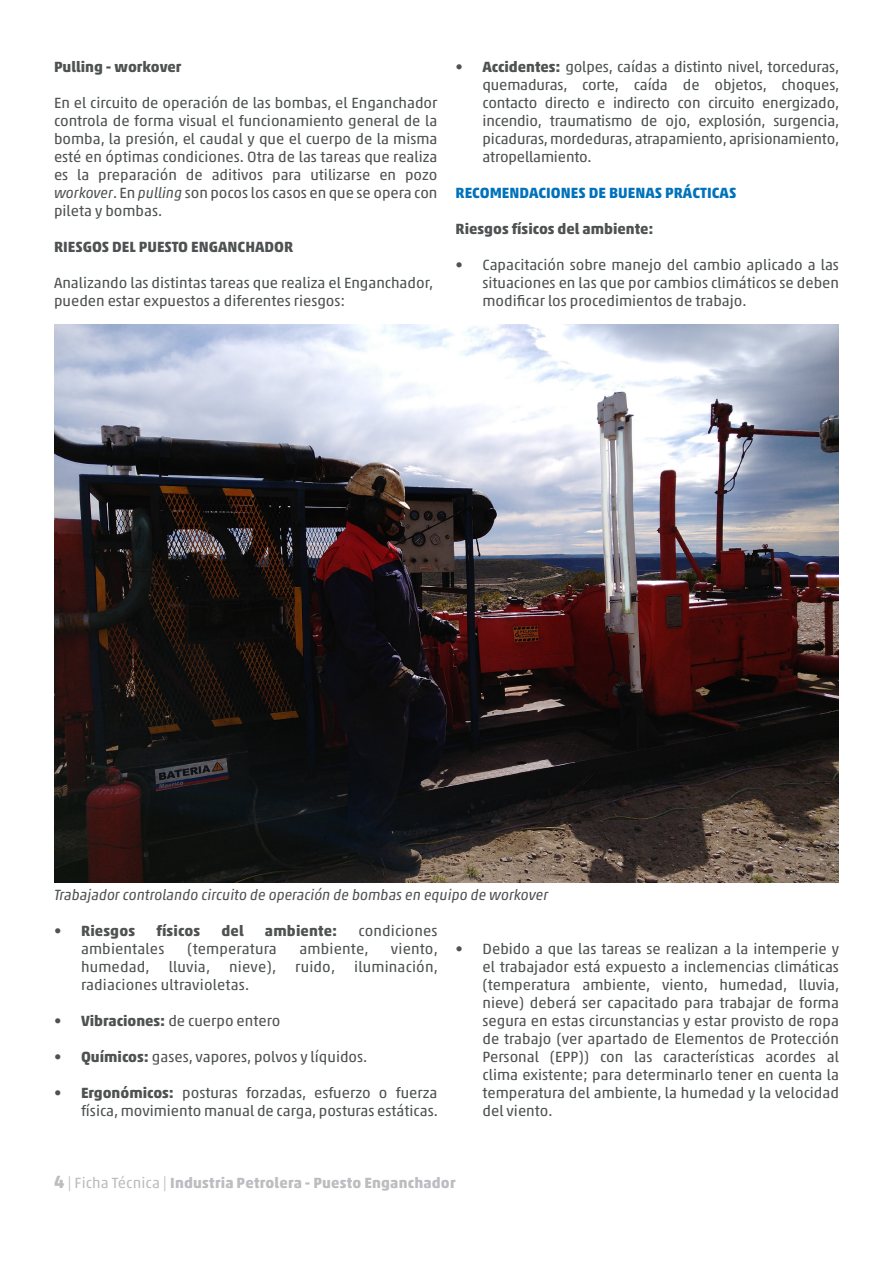
<style>
.page{position:relative;width:893px;height:1263px;background:#fff}
.page>*{position:absolute;margin:0;border:0;box-sizing:border-box;transform-origin:0 0}
.t1{font:15px/18px "Akko Pro";color:#4f5252;text-align:justify}
.t2{font:700 15px "Akko Pro";color:#4f5252}
.t3{font:italic 15px "Akko Pro";color:#4f5252}
.t4{font:700 15px "Akko Pro";letter-spacing:.01em;color:#bcbdc0}
.t5{font:700 15px "Akko Pro";color:#0072bc}
.s1{font-style:italic}
.s2{font-weight:700}
.s3{font-size:18px}
.s4{font-weight:400}
</style>
<div class="page">
<img style="left:54px;top:324px;width:785px;height:558px">
<p class="t2" style="left:54px;top:58px;width:129px">Pulling - workover</p>
<p class="t1" style="left:54px;top:94px;width:385px">En el circuito de operación de las bombas, el Enganchador controla de forma visual el funcionamiento general de la bomba, la presión, el caudal y que el cuerpo de la misma esté en óptimas condiciones. Otra de las tareas que realiza es la preparación de aditivos para utilizarse en pozo <span class="s1">workover</span>. En <span class="s1">pulling</span> son pocos los casos en que se opera con pileta y bombas.</p>
<p class="t2" style="left:54px;top:238px;width:241px">RIESGOS DEL PUESTO ENGANCHADOR</p>
<p class="t1" style="left:54px;top:274px;width:381px">Analizando las distintas tareas que realiza el Enganchador, pueden estar expuestos a diferentes riesgos:</p>
<p class="t1" style="left:482px;top:58px;width:358px;text-indent:-27px"><span class="s2">• Accidentes:</span> golpes, caídas a distinto nivel, torceduras, quemaduras, corte, caída de objetos, choques, contacto directo e indirecto con circuito energizado, incendio, traumatismo de ojo, explosión, surgencia, picaduras, mordeduras, atrapamiento, aprisionamiento, atropellamiento.</p>
<p class="t5" style="left:455px;top:184px;width:282px">RECOMENDACIONES DE BUENAS PRÁCTICAS</p>
<p class="t2" style="left:455px;top:220px;width:200px">Riesgos físicos del ambiente:</p>
<p class="t1" style="left:482px;top:256px;width:358px;text-indent:-27px">• Capacitación sobre manejo del cambio aplicado a las situaciones en las que por cambios climáticos se deben modificar los procedimientos de trabajo.</p>
<p class="t3" style="left:54px;top:886px;width:496px">Trabajador controlando circuito de operación de bombas en equipo de workover</p>
<p class="t2" style="left:54px;top:922px;width:83px">• Riesgos</p>
<p class="t2" style="left:156px;top:922px;width:45px">físicos</p>
<p class="t2" style="left:221px;top:922px;width:24px">del</p>
<p class="t2" style="left:265px;top:922px;width:74px">ambiente:</p>
<p class="t1" style="left:359px;top:922px;width:80px">condiciones</p>
<p class="t1" style="left:81px;top:940px;width:85px">ambientales</p>
<p class="t1" style="left:187px;top:940px;width:91px">(temperatura</p>
<p class="t1" style="left:300px;top:940px;width:70px">ambiente,</p>
<p class="t1" style="left:391px;top:940px;width:48px">viento,</p>
<p class="t1" style="left:81px;top:958px;width:70px">humedad,</p>
<p class="t1" style="left:169px;top:958px;width:43px">lluvia,</p>
<p class="t1" style="left:229px;top:958px;width:48px">nieve),</p>
<p class="t1" style="left:295px;top:958px;width:41px">ruido,</p>
<p class="t1" style="left:354px;top:958px;width:85px">iluminación,</p>
<p class="t1" style="left:81px;top:976px;width:170px">radiaciones ultravioletas.</p>
<p class="t1" style="left:54px;top:1012px;width:228px"><span class="s2">• Vibraciones:</span> de cuerpo entero</p>
<p class="t1" style="left:54px;top:1048px;width:315px"><span class="s2">• Químicos:</span> gases, vapores, polvos y líquidos.</p>
<p class="t1" style="left:54px;top:1084px;width:385px;text-align:right"><span class="s2">• Ergonómicos:</span> posturas forzadas, esfuerzo o fuerza física, movimiento manual de carga, posturas estáticas.</p>
<p class="t1" style="left:482px;top:940px;width:358px;text-indent:-27px">• Debido a que las tareas se realizan a la intemperie y el trabajador está expuesto a inclemencias climáticas (temperatura ambiente, viento, humedad, lluvia, nieve) deberá ser capacitado para trabajar de forma segura en estas circunstancias y estar provisto de ropa de trabajo (ver apartado de Elementos de Protección Personal (EPP)) con las características acordes al clima existente; para determinarlo tener en cuenta la temperatura del ambiente, la humedad y la velocidad del viento.</p>
<p class="t4" style="left:54px;top:1174px;width:403px"><span class="s3">4</span> <span class="s4">| Ficha Técnica |</span> Industria Petrolera - Puesto Enganchador</p>
</div>
